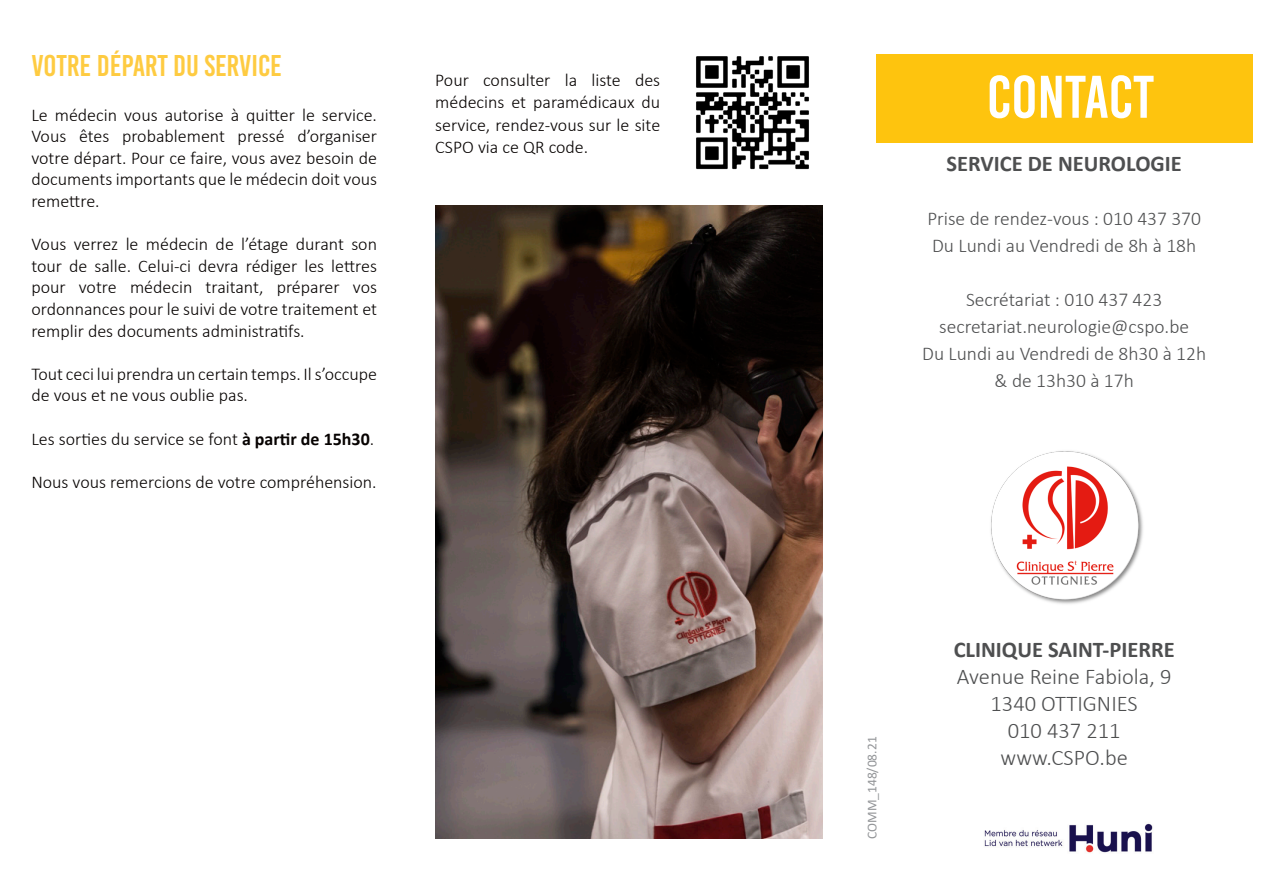
<style>
.page{position:relative;width:1263px;height:893px;background:#fff}
.page>*{position:absolute;margin:0;border:0;box-sizing:border-box;transform-origin:0 0}
.t1{font:60px "Bebas Kai";color:#fff}
.t2{font:30px "Bebas Kai";color:#fecb41}
.t3{font:300 22.5px "Calibri";color:#4e4f50}
.t4{font:700 22.5px "Calibri";color:#4e4f50}
.t5{font:300 19.5px "Calibri";color:#4e4f50}
.t6{font:300 18px/21.6px "Calibri";color:#060201;text-align:justify}
.t7{font:13.5px "Calibri";color:#939598}
.s1{font-weight:700}
</style>
<div class="page">
<div style="left:876px;top:54px;width:376px;height:88px;background:#fec40e"></div>
<img style="left:991px;top:451px;width:152px;height:153px">
<img style="left:984px;top:823px;width:169px;height:30px">
<img style="left:435px;top:205px;width:387px;height:634px">
<img style="left:696px;top:56px;width:113px;height:114px">
<p class="t2" style="left:31px;top:49px;width:252px">VOTRE DÉPART DU SERVICE</p>
<p class="t6" style="left:31px;top:104px;width:347px">Le médecin vous autorise à quitter le service.<br>Vous êtes probablement pressé d’organiser votre départ. Pour ce faire, vous avez besoin de documents importants que le médecin doit vous remettre.</p>
<p class="t6" style="left:31px;top:233px;width:347px">Vous verrez le médecin de l’étage durant son tour de salle. Celui-ci devra rédiger les lettres pour votre médecin traitant, préparer vos ordonnances pour le suivi de votre traitement et remplir des documents administratifs.</p>
<p class="t6" style="left:31px;top:363px;width:347px">Tout ceci lui prendra un certain temps. Il s’occupe de vous et ne vous oublie pas.</p>
<p class="t6" style="left:31px;top:428px;width:344px">Les sorties du service se font <span class="s1">à partir de 15h30</span>.</p>
<p class="t6" style="left:31px;top:471px;width:347px">Nous vous remercions de votre compréhension.</p>
<p class="t6" style="left:435px;top:68px;width:227px;line-height:22.5px">Pour consulter la liste des médecins et paramédicaux du service, rendez-vous sur le site CSPO via ce QR code.</p>
<p class="t1" style="left:987px;top:65px;width:169px">CONTACT</p>
<p class="t4" style="left:946px;top:148px;width:237px">SERVICE DE NEUROLOGIE</p>
<p class="t5" style="left:927px;top:207px;width:275px">Prise de rendez-vous : 010 437 370</p>
<p class="t5" style="left:932px;top:234px;width:266px">Du Lundi au Vendredi de 8h à 18h</p>
<p class="t5" style="left:966px;top:288px;width:198px">Secrétariat : 010 437 423</p>
<p class="t5" style="left:939px;top:315px;width:251px">secretariat.neurologie@cspo.be</p>
<p class="t5" style="left:922px;top:342px;width:285px">Du Lundi au Vendredi de 8h30 à 12h</p>
<p class="t5" style="left:994px;top:369px;width:141px">&amp; de 13h30 à 17h</p>
<p class="t7" style="left:862px;top:839px;width:104px;rotate:-90deg">COMM_148/08.21</p>
<p class="t4" style="left:954px;top:634px;width:222px">CLINIQUE SAINT-PIERRE</p>
<p class="t3" style="left:957px;top:663px;width:216px">Avenue Reine Fabiola, 9</p>
<p class="t3" style="left:990px;top:690px;width:149px">1340 OTTIGNIES</p>
<p class="t3" style="left:1008px;top:717px;width:114px">010 437 211</p>
<p class="t3" style="left:1000px;top:744px;width:129px">www.CSPO.be</p>
</div>
